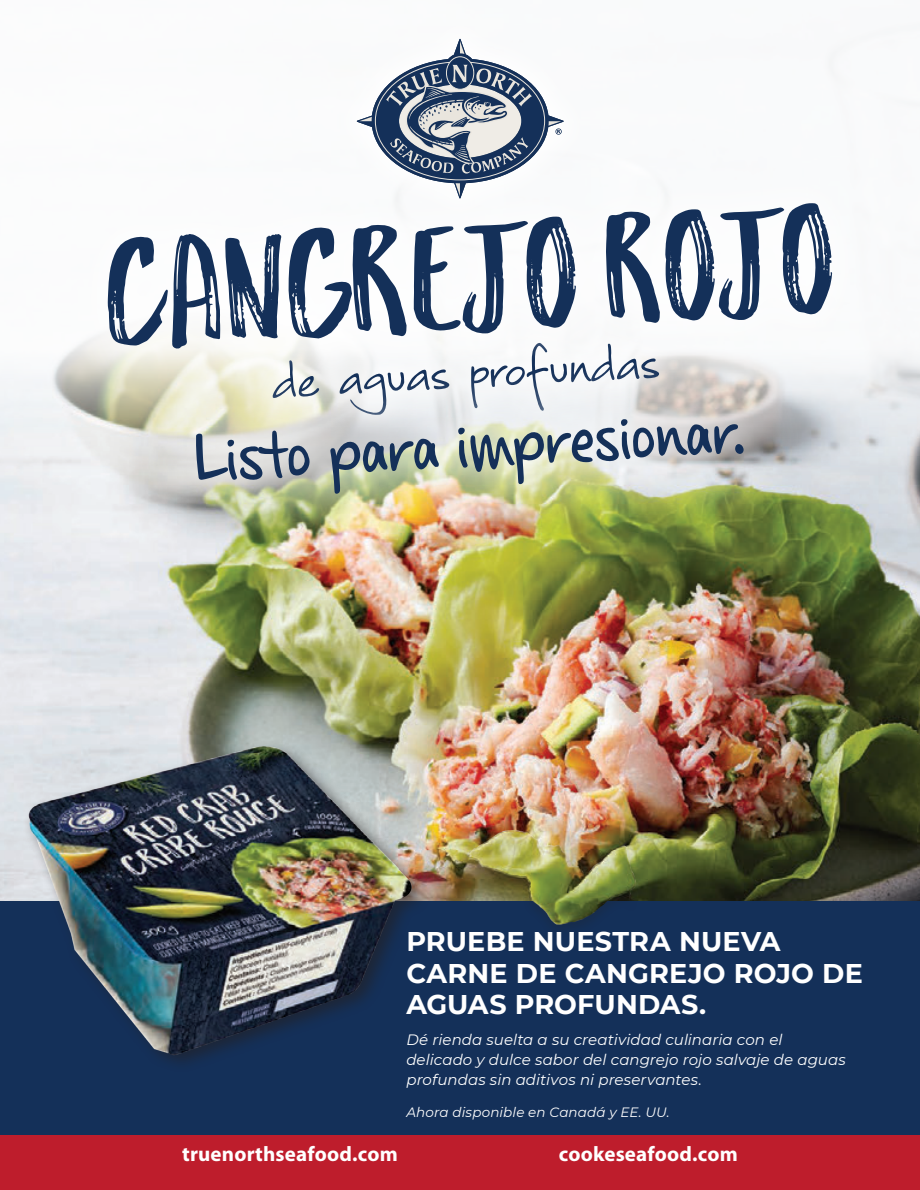
<style>
.page{position:relative;width:920px;height:1190px;background:#fff}
.page>*{position:absolute;margin:0;border:0;box-sizing:border-box;transform-origin:0 0}
.t1{font:150px "Hello Sunshine Marker";color:#143059;scale:1.2 1}
.t2{font:81px "V Hand Medium";color:#143059}
.t3{font:74.1px "Casino Hand";color:#143059}
.t4{font:700 27px/31.5px "Montserrat";letter-spacing:.005em;color:#fff}
.t5{font:700 21px "Myriad Pro";letter-spacing:.01em;color:#fff}
.t6{font:italic 15px/19.5px "Montserrat";letter-spacing:.005em;color:#fff}
.t7{font:italic 13.5px "Montserrat";letter-spacing:.01em;color:#fff}
</style>
<div class="page">
<div style="left:0;top:900px;width:919px;height:289px;background:#143059"></div>
<img style="left:0;top:590px;width:919px;height:310px">
<svg style="left:0;top:51px;width:919px;height:539px"></svg>
<div style="left:0;top:1135px;width:919px;height:54px;background:#be1d2c"></div>
<img style="left:0;top:690px;width:460px;height:373px">
<img style="left:350px;top:751px;width:345px;height:216px">
<svg style="left:58px;top:156px;width:821px;height:242px"></svg>
<img style="left:121px;top:333px;width:695px;height:239px">
<div style="left:324px;top:7px;width:271px;height:223px;background:#fff"></div>
<svg style="left:357px;top:39px;width:206px;height:159px"></svg>
<h1 class="t1" style="left:103px;top:209px;width:608px;rotate:-3deg">CANGREJO ROJO</h1>
<h2 class="t2" style="left:270px;top:346px;width:390px;rotate:-3deg">de aguas profundas</h2>
<h3 class="t3" style="left:190px;top:415px;width:556px;rotate:-3deg">Listo para impresionar.</h3>
<h3 class="t4" style="left:406px;top:924px;width:458px">PRUEBE NUESTRA NUEVA<br>CARNE DE CANGREJO ROJO DE<br>AGUAS PROFUNDAS.</h3>
<p class="t6" style="left:406px;top:1029px;width:441px">Dé rienda suelta a su creatividad culinaria con el delicado y dulce sabor del cangrejo rojo salvaje de aguas profundas sin aditivos ni preservantes.</p>
<p class="t7" style="left:406px;top:1102px;width:265px">Ahora disponible en Canadá y EE. UU.</p>
<h3 class="t5" style="left:182px;top:1139px;width:217px">truenorthseafood.com</h3>
<h3 class="t5" style="left:558px;top:1139px;width:180px">cookeseafood.com</h3>
</div>
